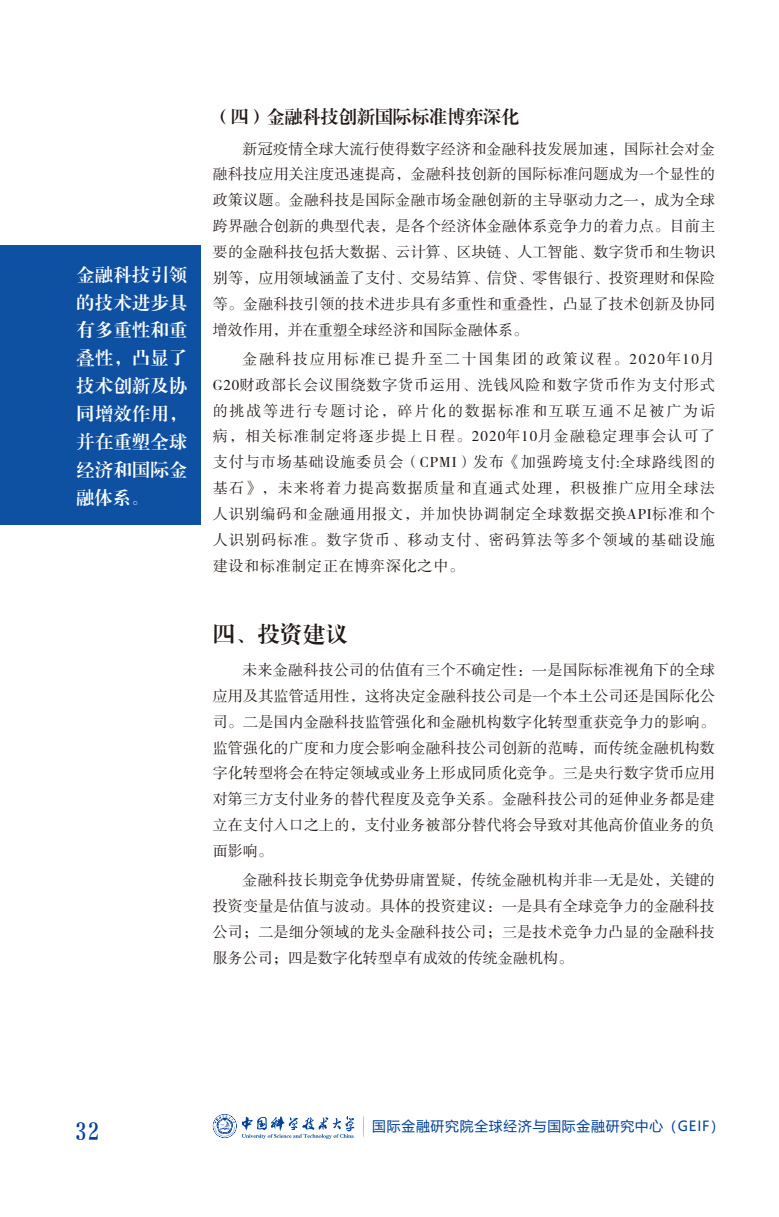
<style>
.page{position:relative;width:779px;height:1217px;background:#fff}
.page>*{position:absolute;margin:0;border:0;box-sizing:border-box;transform-origin:0 0}
.t1{font:25.2px "FZQKBYSJW GB1 0";color:#004098}
.t2{font:22.5px "FZXBSJW GB1 0";color:#231916}
.t3{font:18px/27.9px "FZXBSJW GB1 0";letter-spacing:.03em;color:#fff;text-align:justify}
.t4{font:18px "FZXBSJW GB1 0";color:#231916}
.t5{font:15px/25.8px "FZSSJW GB1 0";letter-spacing:.015em;color:#231916;text-align:justify}
.t6{font:13.8px "Microsoft Ya Hei";letter-spacing:.06em;color:#004098}
</style>
<div class="page">
<svg style="left:213px;top:1114px;width:141px;height:24px"></svg>
<svg style="left:363px;top:1115px;width:1px;height:22px"></svg>
<div style="left:0;top:245px;width:200px;height:279px;background:#0e50a1"></div>
<p class="t3" style="left:77px;top:261px;width:112px">金融科技引领的技术进步具有多重性和重叠性，凸显了技术创新及协同增效作用，并在重塑全球经济和国际金融体系。</p>
<p class="t4" style="left:213px;top:106px;width:307px">（四）金融科技创新国际标准博弈深化</p>
<p class="t5" style="left:213px;top:136px;width:503px;text-indent:30px">新冠疫情全球大流行使得数字经济和金融科技发展加速，国际社会对金融科技应用关注度迅速提高，金融科技创新的国际标准问题成为一个显性的政策议题。金融科技是国际金融市场金融创新的主导驱动力之一，成为全球跨界融合创新的典型代表，是各个经济体金融体系竞争力的着力点。目前主要的金融科技包括大数据、云计算、区块链、人工智能、数字货币和生物识别等，应用领域涵盖了支付、交易结算、信贷、零售银行、投资理财和保险等。金融科技引领的技术进步具有多重性和重叠性，凸显了技术创新及协同增效作用，并在重塑全球经济和国际金融体系。</p>
<p class="t5" style="left:213px;top:346px;width:503px;text-indent:30px">金融科技应用标准已提升至二十国集团的政策议程。2020年10月G20财政部长会议围绕数字货币运用、洗钱风险和数字货币作为支付形式的挑战等进行专题讨论，碎片化的数据标准和互联互通不足被广为诟病，相关标准制定将逐步提上日程。2020年10月金融稳定理事会认可了支付与市场基础设施委员会（CPMI）发布《加强跨境支付:全球路线图的基石》，未来将着力提高数据质量和直通式处理，积极推广应用全球法人识别编码和金融通用报文，并加快协调制定全球数据交换API标准和个人识别码标准。数字货币、移动支付、密码算法等多个领域的基础设施建设和标准制定正在博弈深化之中。</p>
<h2 class="t2" style="left:212px;top:621px;width:136px">四、投资建议</h2>
<p class="t5" style="left:212px;top:657px;width:503px;text-indent:30px">未来金融科技公司的估值有三个不确定性：一是国际标准视角下的全球应用及其监管适用性，这将决定金融科技公司是一个本土公司还是国际化公司。二是国内金融科技监管强化和金融机构数字化转型重获竞争力的影响。监管强化的广度和力度会影响金融科技公司创新的范畴，而传统金融机构数字化转型将会在特定领域或业务上形成同质化竞争。三是央行数字货币应用对第三方支付业务的替代程度及竞争关系。金融科技公司的延伸业务都是建立在支付入口之上的，支付业务被部分替代将会导致对其他高价值业务的负面影响。</p>
<p class="t5" style="left:212px;top:867px;width:503px;text-indent:30px">金融科技长期竞争优势毋庸置疑，传统金融机构并非一无是处，关键的投资变量是估值与波动。具体的投资建议：一是具有全球竞争力的金融科技公司；二是细分领域的龙头金融科技公司；三是技术竞争力凸显的金融科技服务公司；四是数字化转型卓有成效的传统金融机构。</p>
<h1 class="t1" style="left:76px;top:1118px;width:25px">32</h1>
<p class="t6" style="left:372px;top:1119px;width:353px">国际金融研究院全球经济与国际金融研究中心（GEIF）</p>
</div>
